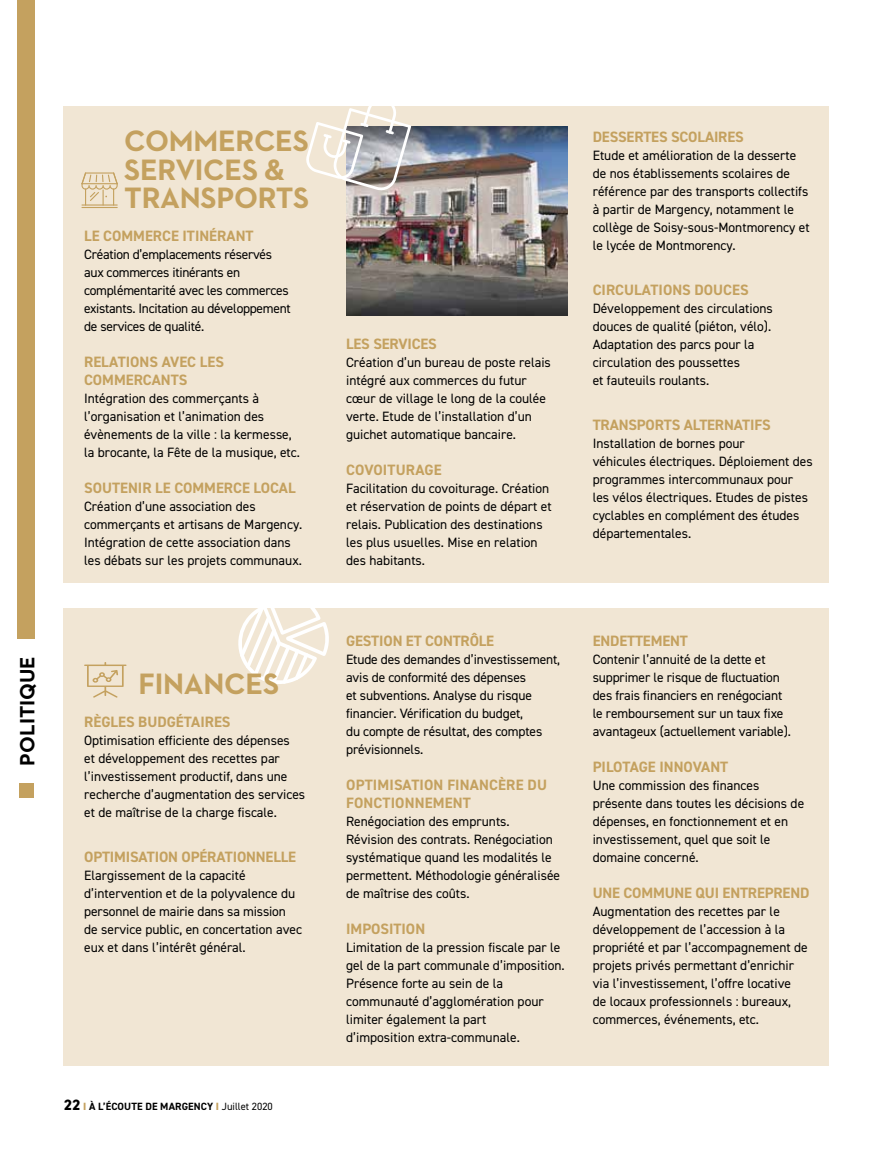
<style>
.page{position:relative;width:893px;height:1149px;background:#fff}
.page>*{position:absolute;margin:0;border:0;box-sizing:border-box;transform-origin:0 0}
.t1{font:700 30px/28.5px "Neutraface 2 Text";letter-spacing:-.01em;color:#c4a15f}
.t2{font:700 21px "Neutraface 2 Text";color:#000}
.t3{font:700 15px/18px "DIN2014";letter-spacing:-.005em;color:#c4a15f}
.t4{font:13.5px/18px "DIN2014";color:#000}
.t5{font:13.5px/18px "DIN2014";letter-spacing:-.02em;color:#000}
.t6{font:700 10.5px "DIN2014";letter-spacing:.01em;color:#000}
.s1{font-weight:800;font-size:15px}
.s2{font-weight:800;color:#c4a15f}
.s3{font-weight:400}
</style>
<div class="page">
<div style="left:18px;top:0;width:17px;height:639px;background:#c4a15f"></div>
<div style="left:19px;top:782px;width:15px;height:15px;background:#c4a15f"></div>
<div style="left:64px;top:107px;width:765px;height:476px;background:#f1e6d4"></div>
<div style="left:64px;top:607px;width:765px;height:458px;background:#f1e6d4"></div>
<img style="left:346px;top:126px;width:221px;height:189px">
<hr style="left:81px;top:207px;width:37px;height:1px;background:#c4a15f">
<svg style="left:81px;top:172px;width:37px;height:33px"></svg>
<svg style="left:305px;top:106px;width:106px;height:86px"></svg>
<svg style="left:233px;top:607px;width:97px;height:77px"></svg>
<svg style="left:84px;top:662px;width:43px;height:35px"></svg>
<h2 class="t2" style="left:14px;top:765px;width:111px;rotate:-90deg">POLITIQUE</h2>
<h1 class="t1" style="left:124px;top:126px;width:187px">COMMERCES<br>SERVICES &amp;<br>TRANSPORTS</h1>
<p class="t3" style="left:84px;top:226px;width:171px">LE COMMERCE ITINÉRANT</p>
<p class="t5" style="left:84px;top:245px;width:208px">Création d’emplacements réservés aux commerces itinérants en complémentarité avec les commerces existants. Incitation au développement de services de qualité.</p>
<p class="t3" style="left:84px;top:352px;width:141px">RELATIONS AVEC LES<br>COMMERCANTS</p>
<p class="t4" style="left:84px;top:389px;width:217px">Intégration des commerçants à l’organisation et l’animation des évènements de la ville : la kermesse, la brocante, la Fête de la musique, etc.</p>
<p class="t3" style="left:84px;top:478px;width:213px">SOUTENIR LE COMMERCE LOCAL</p>
<p class="t4" style="left:84px;top:497px;width:220px">Création d’une association des commerçants et artisans de Margency.<br>Intégration de cette association dans les débats sur les projets communaux.</p>
<h1 class="t1" style="left:138px;top:669px;width:142px">FINANCES</h1>
<p class="t3" style="left:84px;top:712px;width:148px">RÈGLES BUDGÉTAIRES</p>
<p class="t4" style="left:84px;top:731px;width:223px">Optimisation efficiente des dépenses<br>et développement des recettes par l’investissement productif, dans une recherche d’augmentation des services et de maîtrise de la charge fiscale.</p>
<p class="t3" style="left:84px;top:847px;width:213px">OPTIMISATION OPÉRATIONNELLE</p>
<p class="t4" style="left:84px;top:866px;width:219px">Elargissement de la capacité d’intervention et de la polyvalence du personnel de mairie dans sa mission de service public, en concertation avec eux et dans l’intérêt général.</p>
<p class="t6" style="left:64px;top:1098px;width:211px"><span class="s1">22</span> <span class="s2">I</span> À L’ÉCOUTE DE MARGENCY <span class="s2">I</span> <span class="s3">Juillet 2020</span></p>
<p class="t3" style="left:346px;top:334px;width:92px">LES SERVICES</p>
<p class="t4" style="left:346px;top:353px;width:206px">Création d’un bureau de poste relais intégré aux commerces du futur cœur de village le long de la coulée verte. Etude de l’installation d’un guichet automatique bancaire.</p>
<p class="t3" style="left:346px;top:460px;width:97px">COVOITURAGE</p>
<p class="t4" style="left:346px;top:479px;width:207px">Facilitation du covoiturage. Création et réservation de points de départ et relais. Publication des destinations les plus usuelles. Mise en relation des habitants.</p>
<p class="t3" style="left:346px;top:631px;width:150px">GESTION ET CONTRÔLE</p>
<p class="t4" style="left:346px;top:650px;width:216px">Etude des demandes d’investissement, avis de conformité des dépenses<br>et subventions. Analyse du risque financier. Vérification du budget,<br>du compte de résultat, des comptes prévisionnels.</p>
<p class="t3" style="left:346px;top:775px;width:202px">OPTIMISATION FINANCÈRE DU<br>FONCTIONNEMENT</p>
<p class="t4" style="left:346px;top:812px;width:216px">Renégociation des emprunts.<br>Révision des contrats. Renégociation systématique quand les modalités le permettent. Méthodologie généralisée de maîtrise des coûts.</p>
<p class="t3" style="left:346px;top:919px;width:81px">IMPOSITION</p>
<p class="t4" style="left:346px;top:938px;width:220px">Limitation de la pression fiscale par le gel de la part communale d’imposition.<br>Présence forte au sein de la communauté d’agglomération pour limiter également la part<br>d’imposition extra-communale.</p>
<p class="t3" style="left:593px;top:127px;width:153px">DESSERTES SCOLAIRES</p>
<p class="t4" style="left:593px;top:146px;width:218px">Etude et amélioration de la desserte de nos établissements scolaires de référence par des transports collectifs à partir de Margency, notamment le collège de Soisy-sous-Montmorency et le lycée de Montmorency.</p>
<p class="t3" style="left:593px;top:280px;width:158px">CIRCULATIONS DOUCES</p>
<p class="t4" style="left:593px;top:299px;width:182px">Développement des circulations douces de qualité (piéton, vélo).<br>Adaptation des parcs pour la circulation des poussettes<br>et fauteuils roulants.</p>
<p class="t3" style="left:593px;top:415px;width:179px">TRANSPORTS ALTERNATIFS</p>
<p class="t4" style="left:593px;top:434px;width:222px">Installation de bornes pour<br>véhicules électriques. Déploiement des programmes intercommunaux pour les vélos électriques. Etudes de pistes cyclables en complément des études départementales.</p>
<p class="t3" style="left:593px;top:631px;width:97px">ENDETTEMENT</p>
<p class="t4" style="left:593px;top:650px;width:200px">Contenir l’annuité de la dette et supprimer le risque de fluctuation des frais financiers en renégociant le remboursement sur un taux fixe avantageux (actuellement variable).</p>
<p class="t3" style="left:593px;top:757px;width:137px">PILOTAGE INNOVANT</p>
<p class="t4" style="left:593px;top:776px;width:213px">Une commission des finances présente dans toutes les décisions de dépenses, en fonctionnement et en investissement, quel que soit le domaine concerné.</p>
<p class="t3" style="left:593px;top:883px;width:218px">UNE COMMUNE QUI ENTREPREND</p>
<p class="t4" style="left:593px;top:902px;width:217px">Augmentation des recettes par le développement de l’accession à la propriété et par l’accompagnement de projets privés permettant d’enrichir via l’investissement, l’offre locative de locaux professionnels : bureaux, commerces, événements, etc.</p>
</div>
